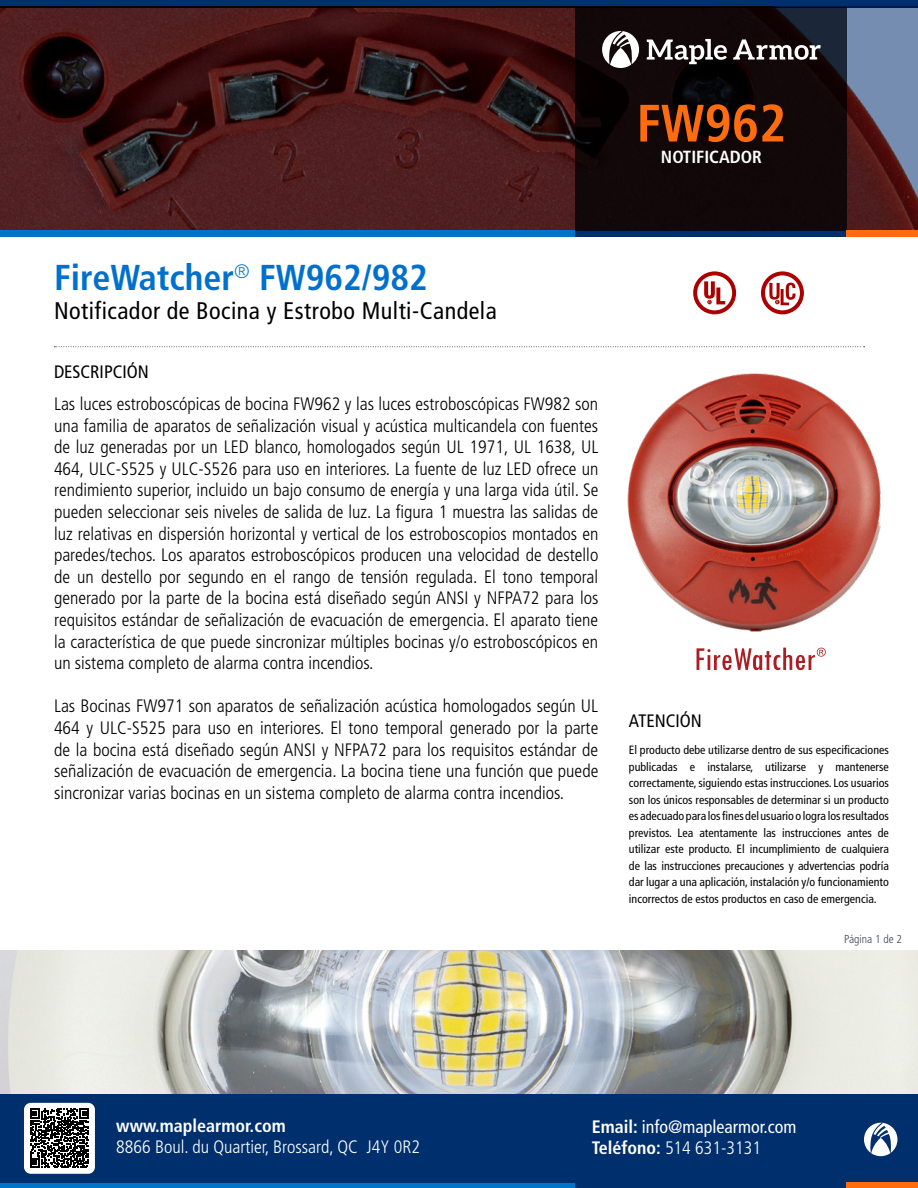
<style>
.page{position:relative;width:918px;height:1188px;background:#fff}
.page>*{position:absolute;margin:0;border:0;box-sizing:border-box;transform-origin:0 0}
.t1{font:700 condensed 52.5px "Frutiger LT Std";color:#ff6c0e}
.t2{font:700 condensed 36px "Frutiger LT Std";color:#0070ce}
.t3{font:condensed 24px "Frutiger LT Std";letter-spacing:.02em;color:#000}
.t4{font:300 condensed 18px/21.6px "Frutiger LT Std";color:#000;text-align:justify}
.t5{font:condensed 18px/21.6px "Frutiger LT Std";color:#fff}
.t6{font:300 condensed 18px "Frutiger LT Std";color:#fff}
.t7{font:condensed 18px "Frutiger LT Std";color:#000}
.t8{font:700 condensed 18px "Frutiger LT Std";color:#fff}
.t9{font:700 condensed 17.55px "Frutiger LT Std";color:#fff}
.t10{font:condensed 12px/16.5px "Frutiger LT Std";color:#000;text-align:justify}
.t11{font:300 condensed 11.55px "Frutiger LT Std";color:#3b4752}
.s1{font-weight:700}
.s2{font-weight:300}
</style>
<div class="page">
<img style="left:0;top:7px;width:918px;height:223px">
<div style="left:0;top:0;width:918px;height:7px;background:#002f6e"></div>
<div style="left:0;top:231px;width:576px;height:6px;background:#0074c8"></div>
<div style="left:0;top:1183px;width:576px;height:5px;background:#0074c8"></div>
<div style="left:576px;top:231px;width:271px;height:6px;background:#002f6e"></div>
<div style="left:576px;top:1183px;width:271px;height:5px;background:#002f6e"></div>
<svg style="left:576px;top:7px;width:271px;height:224px;background:#100709"></svg>
<img style="left:0;top:950px;width:918px;height:144px">
<div style="left:0;top:1094px;width:918px;height:89px;background:#002f6e"></div>
<div style="left:847px;top:1183px;width:71px;height:5px;background:#ff6c0e"></div>
<svg style="left:54px;top:346px;width:811px;height:1px"></svg>
<img style="left:627px;top:373px;width:254px;height:259px">
<svg style="left:697px;top:648px;width:129px;height:22px"></svg>
<div style="left:847px;top:231px;width:71px;height:6px;background:#ff6c0e"></div>
<svg style="left:647px;top:39px;width:80px;height:25px"></svg>
<svg style="left:733px;top:39px;width:88px;height:21px"></svg>
<svg style="left:602px;top:31px;width:37px;height:37px"></svg>
<div style="left:24px;top:1103px;width:71px;height:71px;background:#fff;border-radius:7px"></div>
<svg style="left:864px;top:1123px;width:33px;height:33px"></svg>
<svg style="left:30px;top:1109px;width:59px;height:59px"></svg>
<svg style="left:693px;top:271px;width:43px;height:43px"></svg>
<svg style="left:761px;top:271px;width:43px;height:43px"></svg>
<h1 class="t1" style="left:636px;top:92px;width:151px">FW962</h1>
<p class="t9" style="left:661px;top:146px;width:102px">NOTIFICADOR</p>
<h2 class="t2" style="left:54px;top:257px;width:376px">FireWatcher<sup>®</sup> FW962/982</h2>
<h3 class="t3" style="left:54px;top:297px;width:444px">Notificador de Bocina y Estrobo Multi-Candela</h3>
<p class="t7" style="left:54px;top:361px;width:96px">DESCRIPCIÓN</p>
<p class="t4" style="left:54px;top:393px;width:546px">Las luces estroboscópicas de bocina FW962 y las luces estroboscópicas FW982 son una familia de aparatos de señalización visual y acústica multicandela con fuentes de luz generadas por un LED blanco, homologados según UL 1971, UL 1638, UL 464, ULC-S525 y ULC-S526 para uso en interiores. La fuente de luz LED ofrece un rendimiento superior, incluido un bajo consumo de energía y una larga vida útil. Se pueden seleccionar seis niveles de salida de luz. La figura 1 muestra las salidas de luz relativas en dispersión horizontal y vertical de los estroboscopios montados en paredes/techos. Los aparatos estroboscópicos producen una velocidad de destello de un destello por segundo en el rango de tensión regulada. El tono temporal generado por la parte de la bocina está diseñado según ANSI y NFPA72 para los requisitos estándar de señalización de evacuación de emergencia. El aparato tiene la característica de que puede sincronizar múltiples bocinas y/o estroboscópicos en un sistema completo de alarma contra incendios.</p>
<p class="t4" style="left:54px;top:696px;width:546px">Las Bocinas FW971 son aparatos de señalización acústica homologados según UL 464 y ULC-S525 para uso en interiores. El tono temporal generado por la parte de la bocina está diseñado según ANSI y NFPA72 para los requisitos estándar de señalización de evacuación de emergencia. La bocina tiene una función que puede sincronizar varias bocinas en un sistema completo de alarma contra incendios.</p>
<p class="t7" style="left:629px;top:711px;width:74px">ATENCIÓN</p>
<p class="t10" style="left:629px;top:742px;width:262px">El producto debe utilizarse dentro de sus especificaciones publicadas e instalarse, utilizarse y mantenerse correctamente, siguiendo estas instrucciones. Los usuarios son los únicos responsables de determinar si un producto es adecuado para los fines del usuario o logra los resultados previstos. Lea atentamente las instrucciones antes de utilizar este producto. El incumplimiento de cualquiera de las instrucciones precauciones y advertencias podría dar lugar a una aplicación, instalación y/o funcionamiento incorrectos de estos productos en caso de emergencia.</p>
<p class="t11" style="left:844px;top:933px;width:59px">Página 1 de 2</p>
<p class="t8" style="left:116px;top:1115px;width:171px">www.maplearmor.com</p>
<p class="t6" style="left:116px;top:1137px;width:305px">8866 Boul. du Quartier, Brossard, QC J4Y 0R2</p>
<p class="t5" style="left:592px;top:1116px;width:206px"><span class="s1">Email:</span> info@maplearmor.com<br><span class="s1">Teléfono:</span> <span class="s2">514 631-3131</span></p>
</div>
